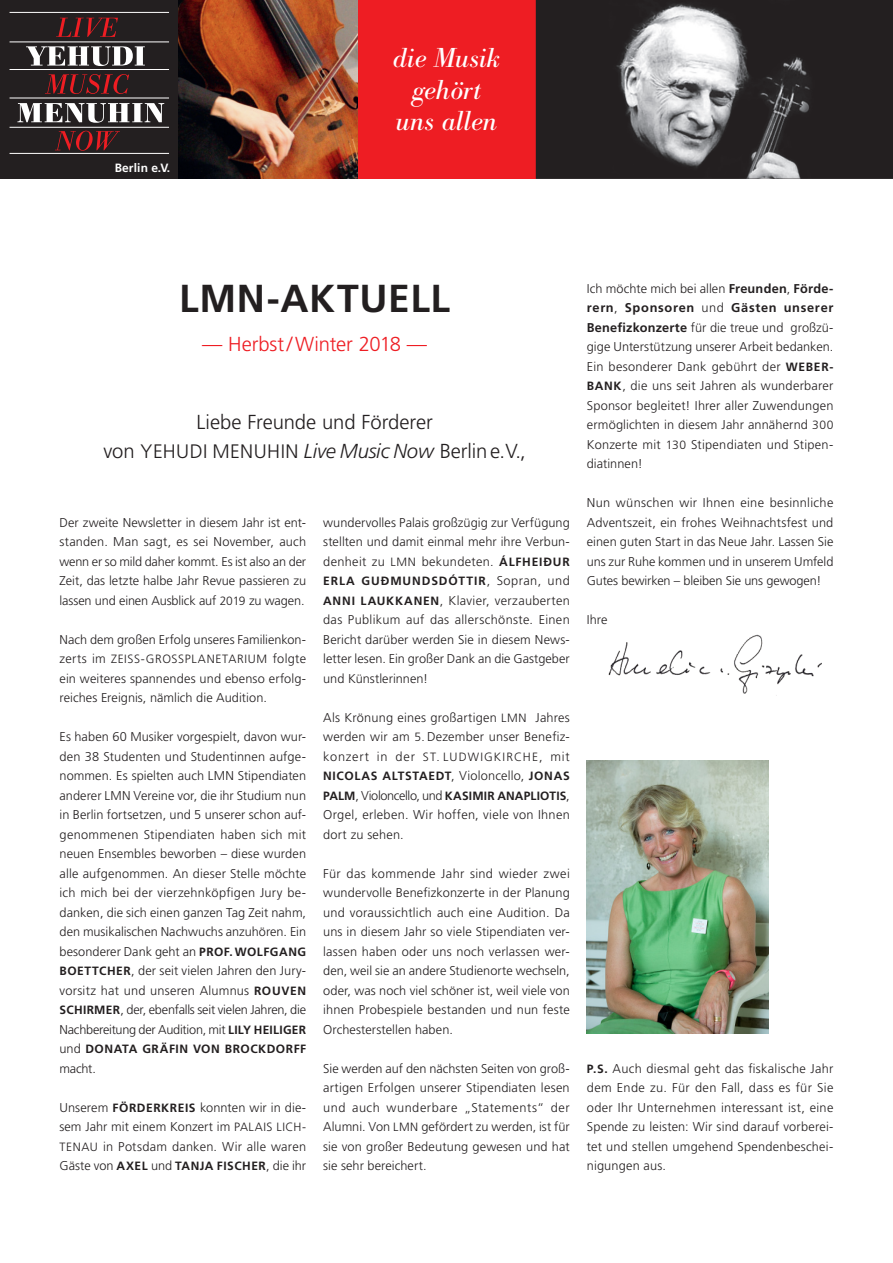
<style>
.page{position:relative;width:893px;height:1263px;background:#fff}
.page>*{position:absolute;margin:0;border:0;box-sizing:border-box;transform-origin:0 0}
.t1{font:700 39px "Frutiger LT Pro";letter-spacing:.015em;color:#231f20}
.t2{font:italic 27px/31.5px "Bodoni BE";letter-spacing:.005em;color:#fff;text-align:center}
.t3{font:300 20.25px/29.2px "Frutiger LT Pro";letter-spacing:-.005em;color:#231f20;text-align:center}
.t4{font:300 20.25px "Frutiger LT Pro";letter-spacing:-.005em;color:#ee1d23}
.t5{font:300 12.75px/19.5px "Frutiger LT Pro";letter-spacing:.005em;color:#231f20;text-align:justify}
.t6{font:300 12.75px/19.5px "Frutiger LT Pro";letter-spacing:.025em;color:#231f20}
.t7{font:700 12px/19.5px "Frutiger LT Pro";letter-spacing:.015em;color:#231f20}
.t8{font:300 12px "Frutiger LT Pro";letter-spacing:.055em;color:#231f20}
.t9{font:700 12px "Frutiger LT Pro";letter-spacing:.075em;color:#231f20}
.t10{font:700 12px "Frutiger LT Pro";letter-spacing:.045em;color:#231f20}
.t11{font:700 12px "Frutiger LT Pro";letter-spacing:.015em;color:#fff}
.s1{font-size:19.5px}
.s2{font-style:italic}
.s3{font-size:12px}
.s4{font-size:12.75px}
.s5{font-weight:700;font-size:12px}
.s6{font-weight:300;font-size:12.75px}
.s7{font-weight:700}
</style>
<div class="page">
<img style="left:608px;top:634px;width:214px;height:60px">
<div style="left:0;top:0;width:179px;height:179px;background:#231f20"></div>
<img style="left:536px;top:0;width:357px;height:179px">
<div style="left:357px;top:0;width:179px;height:179px;background:#ee1d23"></div>
<img style="left:179px;top:0;width:178px;height:179px">
<svg style="left:26px;top:46px;width:119px;height:20px"></svg>
<svg style="left:17px;top:103px;width:147px;height:20px"></svg>
<svg style="left:56px;top:18px;width:62px;height:19px"></svg>
<svg style="left:45px;top:74px;width:84px;height:20px"></svg>
<svg style="left:55px;top:131px;width:65px;height:20px"></svg>
<hr style="left:10px;top:12px;width:159px;height:1px;background:#fff">
<hr style="left:10px;top:42px;width:159px;height:1px;background:#fff">
<hr style="left:10px;top:69px;width:159px;height:1px;background:#fff">
<hr style="left:10px;top:98px;width:159px;height:1px;background:#fff">
<hr style="left:10px;top:127px;width:159px;height:1px;background:#fff">
<hr style="left:10px;top:153px;width:159px;height:1px;background:#fff">
<img style="left:587px;top:761px;width:182px;height:273px">
<p class="t11" style="left:114px;top:161px;width:57px">Berlin e.V.</p>
<h2 class="t2" style="left:393px;top:43px;width:109px">die Musik gehört uns allen</h2>
<h1 class="t1" style="left:179px;top:275px;width:272px">LMN-AKTUELL</h1>
<h3 class="t4" style="left:202px;top:332px;width:227px">— Herbst/Winter 2018 —</h3>
<h3 class="t3" style="left:103px;top:408px;width:424px">Liebe Freunde und Förderer<br>von <span class="s1">YEHUDI MENUHIN</span> <span class="s2">Live Music Now</span> Berline.V.,</h3>
<p class="t5" style="left:60px;top:512px;width:248px">Der zweite Newsletter in diesem Jahr ist ent&shy;standen. Man sagt, es sei November, auch wenn er so mild daher kommt. Es ist also an der Zeit, das letzte halbe Jahr Revue passieren zu lassen und einen Ausblick auf <span class="s3">2019</span> zu wagen.</p>
<p class="t5" style="left:60px;top:629px;width:248px">Nach dem großen Erfolg unseres Familienkon-</p>
<p class="t8" style="left:60px;top:652px;width:248px"><span class="s4">zerts im</span> ZEISS-GROSSPLANETARIUM <span class="s4">folgte</span></p>
<p class="t5" style="left:60px;top:668px;width:248px">ein weiteres spannendes und ebenso erfolg&shy;reiches Ereignis, nämlich die Audition.</p>
<p class="t5" style="left:60px;top:727px;width:248px">Es haben 60 Musiker vorgespielt, davon wur&shy;den 38 Studenten und Studentinnen aufge&shy;nommen. Es spielten auch LMN Stipendiaten anderer LMN Vereine vor, die ihr Studium nun in Berlin fortsetzen, und 5 unserer schon auf&shy;genommenen Stipendiaten haben sich mit neuen Ensembles beworben – diese wurden alle aufgenommen. An dieser Stelle möchte ich mich bei der vierzehnköpfigen Jury be&shy;danken, die sich einen ganzen Tag Zeit nahm, den musikalischen Nachwuchs anzuhören. Ein besonderer Dank geht an <span class="s5">PROF. WOLFGANG BOETTCHER</span>, der seit vielen Jahren den Jury&shy;vorsitz hat und unseren Alumnus <span class="s5">ROUVEN SCHIRMER</span>, der, ebenfalls seit vielen Jahren, die Nachbereitung der Audition, mit <span class="s5">LILY HEILIGER</span></p>
<p class="t10" style="left:60px;top:1042px;width:248px"><span class="s6">und</span> DONATA GRÄFIN VON BROCKDORFF</p>
<p class="t5" style="left:60px;top:1058px;width:38px">macht.</p>
<p class="t5" style="left:60px;top:1097px;width:248px">Unserem <span class="s5">FÖRDERKREIS</span> konnten wir in die&shy;sem Jahr mit einem Konzert im <span class="s3">PALAIS LICH-TENAU</span> in Potsdam danken. Wir alle waren Gäste von <span class="s5">AXEL</span> und <span class="s5">TANJA FISCHER</span>, die ihr</p>
<p class="t5" style="left:323px;top:512px;width:248px">wundervolles Palais großzügig zur Verfügung stellten und damit einmal mehr ihre Verbun&shy;denheit zu <span class="s3">LMN</span> bekundeten. <span class="s5">ÁLFHEIÐUR</span></p>
<p class="t9" style="left:323px;top:574px;width:248px">ERLA GUÐMUNDSDÓTTIR<span class="s6">, Sopran, und</span></p>
<p class="t5" style="left:323px;top:590px;width:248px"><span class="s5">ANNI LAUKKANEN</span>, Klavier, verzauberten das Publikum auf das allerschönste. Einen Bericht darüber werden Sie in diesem News&shy;letter lesen. Ein großer Dank an die Gastgeber und Künstlerinnen!</p>
<p class="t5" style="left:323px;top:707px;width:248px">Als Krönung eines großartigen <span class="s3">LMN</span> Jahres werden wir am <span class="s3">5.</span> Dezember unser Benefiz&shy;konzert in der <span class="s3">ST. LUDWIGKIRCHE</span>, mit</p>
<p class="t7" style="left:323px;top:766px;width:248px">NICOLAS ALTSTAEDT<span class="s6">, Violoncello,</span> JONAS<br>PALM<span class="s6">, Violoncello, und</span> KASIMIR ANAPLIOTIS<span class="s6">,</span></p>
<p class="t6" style="left:323px;top:805px;width:248px">Orgel, erleben. Wir hoffen, viele von Ihnen dort zu sehen.</p>
<p class="t5" style="left:323px;top:863px;width:248px">Für das kommende Jahr sind wieder zwei wundervolle Benefizkonzerte in der Planung und voraussichtlich auch eine Audition. Da uns in diesem Jahr so viele Stipendiaten ver&shy;lassen haben oder uns noch verlassen wer&shy;den, weil sie an andere Studienorte wechseln, oder, was noch viel schöner ist, weil viele von ihnen Probespiele bestanden und nun feste Orchesterstellen haben.</p>
<p class="t5" style="left:323px;top:1058px;width:248px">Sie werden auf den nächsten Seiten von groß&shy;artigen Erfolgen unserer Stipendiaten lesen und auch wunderbare „Statements“ der Alumni. Von <span class="s3">LMN</span> gefördert zu werden, ist für sie von großer Bedeutung gewesen und hat sie sehr bereichert.</p>
<p class="t5" style="left:587px;top:278px;width:248px">Ich möchte mich bei allen <span class="s7">Freunden</span>, <span class="s7">Förde&shy;rern</span>, <span class="s7">Sponsoren</span> und <span class="s7">Gästen unserer Benefizkonzerte</span> für die treue und großzü&shy;gige Unterstützung unserer Arbeit bedanken.<br>Ein besonderer Dank gebührt der <span class="s5">WEBER-BANK</span>, die uns seit Jahren als wunderbarer Sponsor begleitet! Ihrer aller Zuwendungen ermöglichten in diesem Jahr annähernd <span class="s3">300<br></span>Konzerte mit <span class="s3">130</span> Stipendiaten und Stipen&shy;diatinnen!</p>
<p class="t5" style="left:587px;top:493px;width:248px">Nun wünschen wir Ihnen eine besinnliche Adventszeit, ein frohes Weihnachtsfest und einen guten Start in das Neue Jahr. Lassen Sie uns zur Ruhe kommen und in unserem Umfeld Gutes bewirken – bleiben Sie uns gewogen!</p>
<p class="t5" style="left:587px;top:610px;width:22px">Ihre</p>
<p class="t5" style="left:587px;top:1058px;width:248px"><span class="s5">P.S.</span> Auch diesmal geht das fiskalische Jahr dem Ende zu. Für den Fall, dass es für Sie oder Ihr Unternehmen interessant ist, eine Spende zu leisten: Wir sind darauf vorberei&shy;tet und stellen umgehend Spendenbeschei&shy;nigungen aus.</p>
</div>
